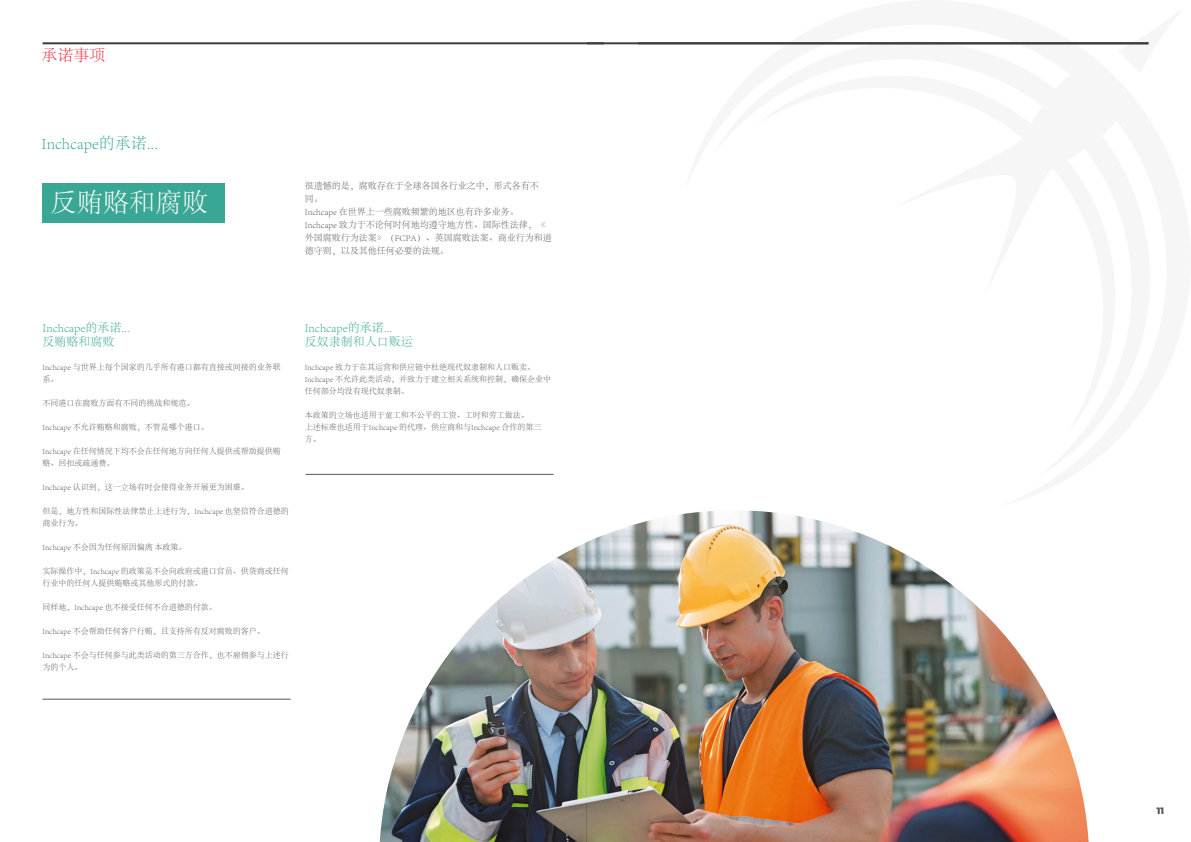
<style>
.page{position:relative;width:1191px;height:842px;background:#fff}
.page>*{position:absolute;margin:0;border:0;box-sizing:border-box;transform-origin:0 0}
.t1{font:300 26.2px "Adobe Song Std";color:#fff}
.t2{font:300 16px "Adobe Song Std";color:#39a794}
.t3{font:300 16px "Adobe Song Std";color:#e12e3f}
.t4{font:300 12px/14.4px "Adobe Song Std";color:#39a794}
.t5{font:300 9px/13px "Adobe Song Std";color:#575756}
.t6{font:700 9px "Montserrat";color:#575756}
.t7{font:300 8px/12px "Adobe Song Std";color:#575756}
</style>
<div class="page">
<svg style="left:1118px;top:42px;width:31px;height:3px"></svg>
<img style="left:380px;top:542px;width:207px;height:300px">
<img style="left:587px;top:510px;width:501px;height:332px">
<hr style="left:43px;top:42px;width:561px;height:2px;background:#3c3c3b">
<hr style="left:587px;top:42px;width:561px;height:2px;background:#3c3c3b">
<hr style="left:43px;top:699px;width:248px;height:1px;background:#575756">
<hr style="left:305px;top:474px;width:248px;height:1px;background:#575756">
<div style="left:43px;top:183px;width:182px;height:40px;background:#39a794"></div>
<h2 class="t3" style="left:41px;top:47px;width:65px">承诺事项</h2>
<h2 class="t2" style="left:42px;top:134px;width:118px">Inchcape的承诺...</h2>
<h1 class="t1" style="left:51px;top:188px;width:159px">反贿赂和腐败</h1>
<p class="t5" style="left:305px;top:179px;width:248px">很遗憾的是，腐败存在于全球各国各行业之中，形式各有不<br>同。<br>Inchcape 在世界上一些腐败频繁的地区也有许多业务。<br>Inchcape 致力于不论何时何地均遵守地方性、国际性法律，《外国腐败行为法案》（FCPA）、英国腐败法案、商业行为和道德守则，以及其他任何必要的法规。</p>
<h3 class="t4" style="left:43px;top:321px;width:89px">Inchcape的承诺...反贿赂和腐败</h3>
<p class="t7" style="left:43px;top:361px;width:240px">Inchcape 与世界上每个国家的几乎所有港口都有直接或间接的业务联系。</p>
<p class="t7" style="left:43px;top:397px;width:153px">不同港口在腐败方面有不同的挑战和规范。</p>
<p class="t7" style="left:43px;top:421px;width:168px">Inchcape 不允许贿赂和腐败，不管是哪个港口。</p>
<p class="t7" style="left:43px;top:445px;width:240px">Inchcape 在任何情况下均不会在任何地方向任何人提供或帮助提供贿赂、回扣或疏通费。</p>
<p class="t7" style="left:43px;top:481px;width:208px">Inchcape 认识到，这一立场有时会使得业务开展更为困难。</p>
<p class="t7" style="left:43px;top:505px;width:248px">但是，地方性和国际性法律禁止上述行为，Inchcape 也坚信符合道德的商业行为。</p>
<p class="t7" style="left:43px;top:541px;width:145px">Inchcape 不会因为任何原因偏离 本政策。</p>
<p class="t7" style="left:43px;top:565px;width:248px">实际操作中，Inchcape 的政策是不会向政府或港口官员、供货商或任何行业中的任何人提供贿赂或其他形式的付款。</p>
<p class="t7" style="left:43px;top:601px;width:176px">同样地，Inchcape 也不接受任何不合道德的付款。</p>
<p class="t7" style="left:43px;top:625px;width:224px">Inchcape 不会帮助任何客户行贿，且支持所有反对腐败的客户。</p>
<p class="t7" style="left:43px;top:649px;width:248px">Inchcape 不会与任何参与此类活动的第三方合作，也不雇佣参与上述行为的个人。</p>
<h3 class="t4" style="left:305px;top:321px;width:109px">Inchcape的承诺...<br>反奴隶制和人口贩运</h3>
<p class="t7" style="left:305px;top:361px;width:248px">Inchcape 致力于在其运营和供应链中杜绝现代奴隶制和人口贩卖。<br>Inchcape 不允许此类活动，并致力于建立相关系统和控制，确保企业中任何部分均没有现代奴隶制。</p>
<p class="t7" style="left:305px;top:409px;width:238px">本政策的立场也适用于童工和不公平的工资、工时和劳工做法。<br>上述标准也适用于Inchcape 的代理、供应商和与Inchcape 合作的第三方。</p>
<p class="t6" style="left:1157px;top:804px;width:9px">11</p>
</div>
